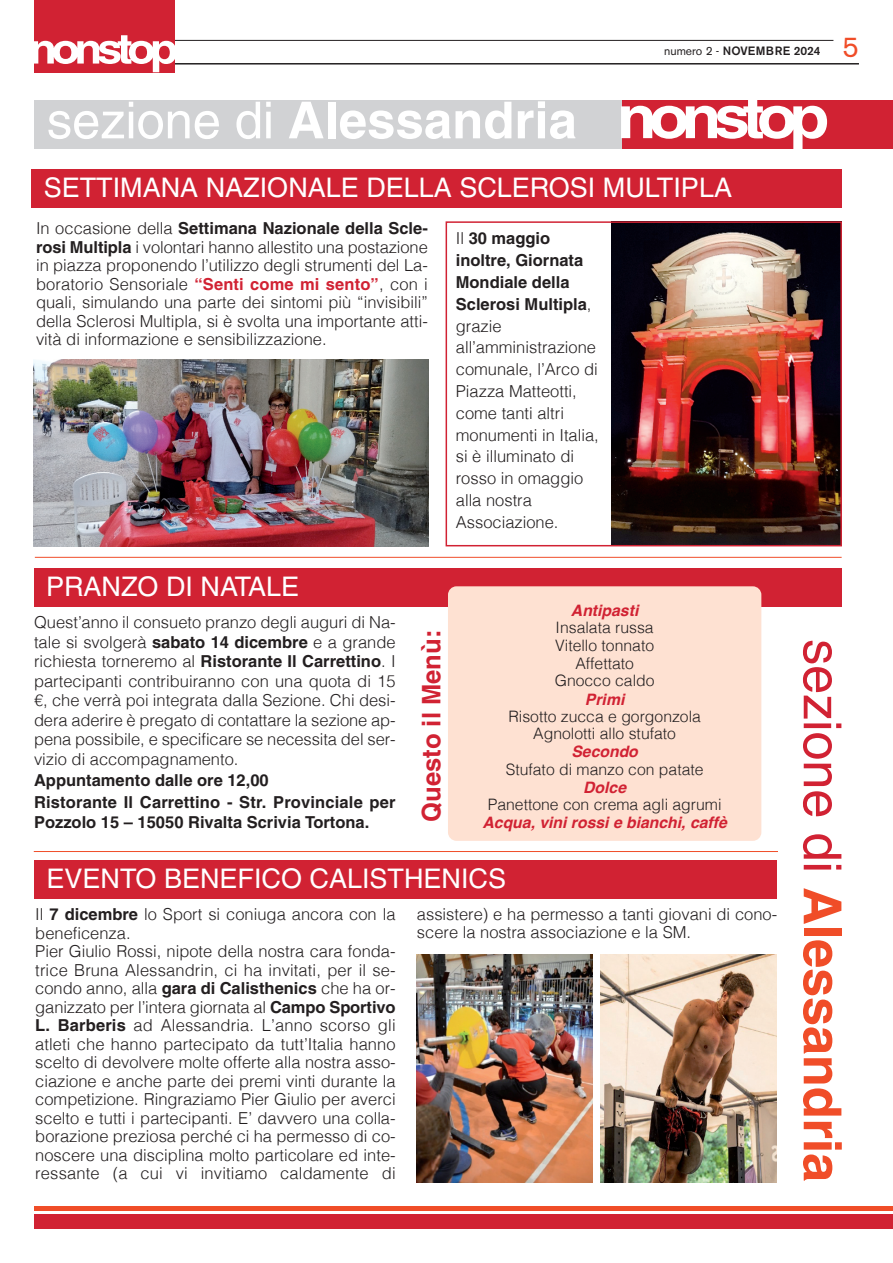
<style>
.page{position:relative;width:893px;height:1263px;background:#fff}
.page>*{position:absolute;margin:0;border:0;box-sizing:border-box;transform-origin:0 0}
.t1{font:700 52.5px "Helvetica";letter-spacing:-.005em;color:#f04d28}
.t2{font:700 51px "Helvetica";color:#fff}
.t3{font:28.5px "Akzidenz Grotesk BE";color:#f04d28}
.t4{font:27px "Helvetica";color:#fff}
.t5{font:700 25.65px "Helvetica";color:#d12233}
.t6{font:300 16.5px/18.5px "Helvetica";color:#231f20}
.t7{font:700 16.5px/19.5px "Helvetica";color:#231f20}
.t8{font:300 15.75px "Helvetica";color:#231f20}
.t9{font:italic 700 15.75px "Helvetica";color:#d12233}
.t10{font:500 12px "Akzidenz Grotesk BE";letter-spacing:.01em;color:#231f20}
.s1{font-weight:400}
.s2{font-weight:700}
.s3{font-weight:700;color:#d12233}
.s4{font-weight:400;color:#d12233}
</style>
<div class="page">
<img style="left:612px;top:224px;width:227px;height:319px">
<div style="left:446px;top:221px;width:396px;height:325px;border:2px solid #d12233"></div>
<hr style="left:34px;top:63px;width:825px;height:2px;background:#231f20">
<hr style="left:34px;top:40px;width:799px;height:1px;background:#231f20">
<div style="left:34px;top:0;width:140px;height:72px;background:#d12233"></div>
<svg style="left:34px;top:35px;width:142px;height:37px"></svg>
<div style="left:34px;top:1206px;width:859px;height:5px;background:#f04d28"></div>
<div style="left:34px;top:1214px;width:859px;height:15px;background:#d12233"></div>
<div style="left:621px;top:100px;width:272px;height:49px;background:#d12233"></div>
<div style="left:34px;top:100px;width:587px;height:49px;background:#d1d2d4"></div>
<svg style="left:621px;top:100px;width:206px;height:49px"></svg>
<div style="left:35px;top:860px;width:742px;height:39px;background:#d12233"></div>
<hr style="left:34px;top:851px;width:745px;height:1px;background:#f04d28">
<div style="left:32px;top:169px;width:810px;height:39px;background:#d12233"></div>
<div style="left:34px;top:569px;width:808px;height:38px;background:#d12233"></div>
<hr style="left:35px;top:557px;width:807px;height:1px;background:#f04d28">
<img style="left:34px;top:360px;width:395px;height:187px">
<img style="left:416px;top:955px;width:176px;height:227px">
<img style="left:601px;top:955px;width:176px;height:227px">
<div style="left:448px;top:586px;width:313px;height:255px;background:#fee1d2;border-radius:9px"></div>
<p class="t2" style="left:47px;top:102px;width:532px"><span class="s1">sezione di</span> Alessandria</p>
<p class="t10" style="left:664px;top:47px;width:158px"><span class="s1">numero 2 -</span> NOVEMBRE 2024</p>
<p class="t3" style="left:842px;top:37px;width:18px">5</p>
<p class="t4" style="left:44px;top:178px;width:690px">SETTIMANA NAZIONALE DELLA SCLEROSI MULTIPLA</p>
<p class="t6" style="left:36px;top:220px;width:393px;text-align:justify">In occasione della <span class="s2">Settimana Nazionale della Scle&shy;rosi Multipla</span> i volontari hanno allestito una postazione in piazza proponendo l’utilizzo degli strumenti del La&shy;boratorio Sensoriale <span class="s3">“Senti come mi sento”</span>, con i quali, simulando una parte dei sintomi più “invisibili” della Sclerosi Multipla, si è svolta una importante atti&shy;vità di informazione e sensibilizzazione.</p>
<p class="t6" style="left:456px;top:229px;width:145px;line-height:21.8px">Il <span class="s2">30 maggio inoltre, Giornata<br>Mondiale della<br>Sclerosi Multipla</span>, grazie all’amministrazione comunale, l’Arco di<br>Piazza Matteotti, come tanti altri monumenti in Italia, si è illuminato di rosso in omaggio alla nostra<br>Associazione.</p>
<p class="t4" style="left:46px;top:577px;width:255px">PRANZO DI NATALE</p>
<p class="t6" style="left:34px;top:614px;width:363px;line-height:19.5px;text-align:justify">Quest’anno il consueto pranzo degli auguri di Na&shy;tale si svolgerà <span class="s2">sabato 14 dicembre</span> e a grande richiesta torneremo al <span class="s2">Ristorante Il Carrettino</span>. I partecipanti contribuiranno con una quota di 15 €, che verrà poi integrata dalla Sezione. Chi desi&shy;dera aderire è pregato di contattare la sezione ap&shy;pena possibile, e specificare se necessita del ser&shy;vizio di accompagnamento.</p>
<p class="t7" style="left:34px;top:772px;width:236px">Appuntamento dalle ore 12,00</p>
<p class="t7" style="left:34px;top:794px;width:363px">Ristorante Il Carrettino - Str. Provinciale per<br>Pozzolo 15 – 15050 Rivalta Scrivia Tortona.</p>
<p class="t5" style="left:422px;top:822px;width:194px;rotate:-90deg">Questo il Menù:</p>
<p class="t9" style="left:571px;top:604px;width:69px">Antipasti</p>
<p class="t8" style="left:556px;top:621px;width:100px">Insalata russa</p>
<p class="t8" style="left:555px;top:639px;width:100px">Vitello tonnato</p>
<p class="t8" style="left:575px;top:656px;width:60px">Affettato</p>
<p class="t8" style="left:555px;top:674px;width:101px">Gnocco caldo</p>
<p class="t9" style="left:585px;top:692px;width:41px">Primi</p>
<p class="t8" style="left:508px;top:709px;width:194px">Risotto zucca e gorgonzola</p>
<p class="t8" style="left:533px;top:727px;width:144px">Agnolotti allo stufato</p>
<p class="t9" style="left:571px;top:745px;width:68px">Secondo</p>
<p class="t8" style="left:506px;top:762px;width:199px">Stufato di manzo con patate</p>
<p class="t9" style="left:583px;top:780px;width:44px">Dolce</p>
<p class="t8" style="left:488px;top:798px;width:235px">Panettone con crema agli agrumi</p>
<p class="t9" style="left:483px;top:816px;width:246px">Acqua, vini rossi e bianchi, caffè</p>
<p class="t4" style="left:47px;top:869px;width:461px">EVENTO BENEFICO CALISTHENICS</p>
<p class="t6" style="left:35px;top:906px;width:362px">Il <span class="s2">7 dicembre</span> lo Sport si coniuga ancora con la beneficenza.</p>
<p class="t6" style="left:35px;top:943px;width:362px;text-align:justify">Pier Giulio Rossi, nipote della nostra cara fonda&shy;trice Bruna Alessandrin, ci ha invitati, per il se&shy;condo anno, alla <span class="s2">gara di Calisthenics</span> che ha or&shy;ganizzato per l’intera giornata al <span class="s2">Campo Sportivo L. Barberis</span> ad Alessandria. L’anno scorso gli atleti che hanno partecipato da tutt’Italia hanno scelto di devolvere molte offerte alla nostra asso&shy;ciazione e anche parte dei premi vinti durante la competizione. Ringraziamo Pier Giulio per averci scelto e tutti i partecipanti. E’ davvero una colla&shy;borazione preziosa perché ci ha permesso di co&shy;noscere una disciplina molto particolare ed inte&shy;ressante (a cui vi invitiamo caldamente di</p>
<p class="t6" style="left:417px;top:906px;width:362px">assistere) e ha permesso a tanti giovani di cono&shy;scere la nostra associazione e la SM.</p>
<p class="t1" style="left:841px;top:639px;width:545px;rotate:90deg"><span class="s4">sezione di</span> Alessandria</p>
</div>
